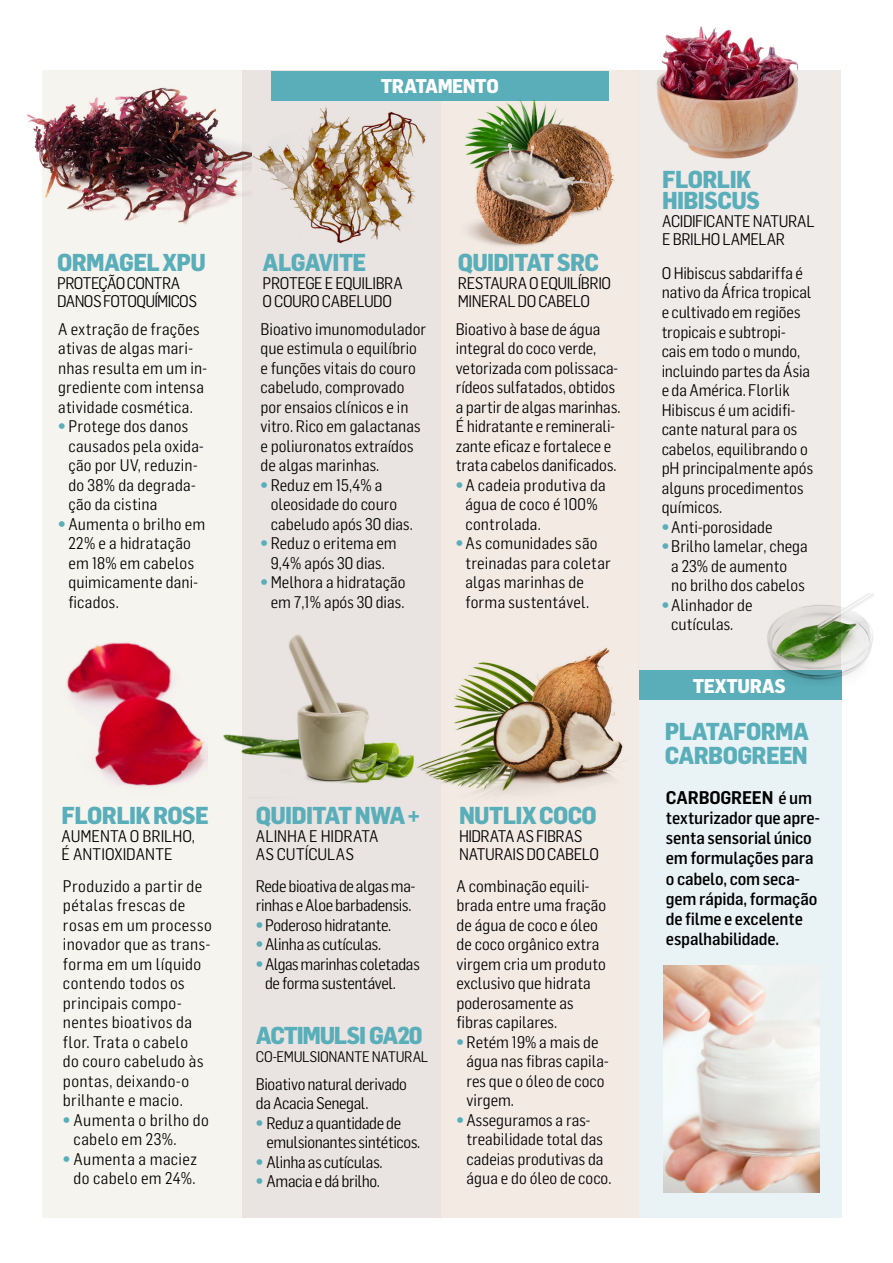
<style>
.page{position:relative;width:893px;height:1263px;background:#fff}
.page>*{position:absolute;margin:0;border:0;box-sizing:border-box;transform-origin:0 0}
.t1{font:800 24px/24px "Flama Semicond";letter-spacing:-.03em;color:#59aeba}
.t2{font:800 24px "Flama Semicond";letter-spacing:-.055em;color:#59aeba}
.t3{font:800 19.5px "Flama Semicond";letter-spacing:-.02em;color:#fff}
.t4{font:600 18px "Flama Semicond";letter-spacing:-.01em;color:#000}
.t5{font:500 17.25px/20.2px "Flama Semicond";letter-spacing:-.01em;color:#000}
.t6{font:16.5px/19.5px "Flama Semicond";color:#000}
.t7{font:16.5px/19.5px "Flama Semicond";letter-spacing:.02em;color:#000}
.t8{font:16.5px/19.5px "Flama Semicond";letter-spacing:-.025em;color:#000}
.t9{font:16.5px/18px "Flama Semicond";letter-spacing:-.03em;color:#000}
.t10{font:16.5px/18px "Flama Semicond";letter-spacing:-.02em;color:#000}
.t11{font:16.5px/18px "Flama Semicond";letter-spacing:-.035em;color:#000}
.t12{font:15px "Flama Semicond";letter-spacing:-.015em;color:#000}
.s1{font-weight:900;color:#59aeba}
.s2{font-weight:500;font-size:17.25px}
</style>
<div class="page">
<div style="left:639px;top:700px;width:203px;height:517px;background:#e9f3f5"></div>
<div style="left:638px;top:70px;width:203px;height:601px;background:#efebe9"></div>
<img style="left:663px;top:965px;width:156px;height:228px">
<div style="left:43px;top:70px;width:199px;height:1147px;background:#f4f2ec"></div>
<div style="left:440px;top:70px;width:199px;height:1147px;background:#efe5dd"></div>
<div style="left:242px;top:70px;width:198px;height:1147px;background:#e9e4e1"></div>
<div style="left:271px;top:71px;width:337px;height:29px;background:#59aeba"></div>
<img style="left:42px;top:628px;width:165px;height:191px">
<img style="left:223px;top:634px;width:187px;height:150px">
<img style="left:457px;top:94px;width:158px;height:152px">
<img style="left:375px;top:111px;width:51px;height:129px">
<img style="left:251px;top:107px;width:124px;height:137px">
<img style="left:410px;top:648px;width:251px;height:143px">
<img style="left:27px;top:70px;width:224px;height:213px">
<img style="left:656px;top:26px;width:143px;height:133px">
<div style="left:639px;top:671px;width:203px;height:29px;background:#59aeba"></div>
<img style="left:756px;top:593px;width:118px;height:90px">
<h1 class="t1" style="left:57px;top:250px;width:150px">ORMAGEL XPU</h1>
<p class="t11" style="left:57px;top:274px;width:141px">PROTEÇÃO CONTRA<br>DANOS FOTOQUÍMICOS</p>
<p class="t6" style="left:58px;top:319px;width:150px">A extração de frações ativas de algas mari&shy;nhas resulta em um in&shy;grediente com intensa atividade cosmética.</p>
<p class="t6" style="left:68px;top:417px;width:137px;text-indent:-10px"><span class="s1">•</span> Protege dos danos causados pela oxida&shy;ção por UV, reduzin&shy;do 38% da degrada&shy;ção da cistina</p>
<p class="t6" style="left:68px;top:514px;width:138px;text-indent:-10px"><span class="s1">•</span> Aumenta o brilho em<br>22% e a hidratação em 18% em cabelos quimicamente dani&shy;ficados.</p>
<h1 class="t1" style="left:62px;top:802px;width:149px">FLORLIK ROSE</h1>
<p class="t6" style="left:62px;top:827px;width:135px;line-height:18px">AUMENTA O BRILHO,<br>É ANTIOXIDANTE</p>
<p class="t7" style="left:63px;top:876px;width:150px">Produzido a partir de pétalas frescas de rosas em um processo inovador que as trans&shy;forma em um líquido contendo todos os principais compo&shy;nentes bioativos da flor. Trata o cabelo<br>do couro cabeludo às pontas, deixando-o brilhante e macio.</p>
<p class="t7" style="left:74px;top:1110px;width:137px;text-indent:-11px"><span class="s1">•</span> Aumenta o brilho do cabelo em 23%.</p>
<p class="t7" style="left:63px;top:1149px;width:135px;text-align:center"><span class="s1">•</span> Aumenta a maciez do cabelo em 24%.</p>
<p class="t3" style="left:381px;top:74px;width:119px">TRATAMENTO</p>
<h1 class="t1" style="left:263px;top:250px;width:105px">ALGAVITE</h1>
<p class="t9" style="left:263px;top:274px;width:142px">PROTEGE E EQUILIBRA<br>O COURO CABELUDO</p>
<p class="t6" style="left:260px;top:319px;width:167px">Bioativo imunomodulador que estimula o equilíbrio e funções vitais do couro cabeludo, comprovado por ensaios clínicos e in vitro. Rico em galactanas e poliuronatos extraídos de algas marinhas.</p>
<p class="t6" style="left:271px;top:475px;width:144px;text-indent:-10px"><span class="s1">•</span> Reduz em 15,4% a oleosidade do couro cabeludo após 30 dias.</p>
<p class="t6" style="left:260px;top:534px;width:138px;text-align:center"><span class="s1">•</span> Reduz o eritema em<br>9,4% após 30 dias.</p>
<p class="t6" style="left:260px;top:573px;width:147px;text-align:center"><span class="s1">•</span> Melhora a hidratação em 7,1% após 30 dias.</p>
<h1 class="t1" style="left:458px;top:250px;width:143px">QUIDITAT SRC</h1>
<p class="t9" style="left:458px;top:274px;width:155px">RESTAURA O EQUILÍBRIO<br>MINERAL DO CABELO</p>
<p class="t6" style="left:456px;top:319px;width:166px">Bioativo à base de água integral do coco verde, vetorizada com polissaca&shy;rídeos sulfatados, obtidos a partir de algas marinhas.<br>É hidratante e reminerali&shy;zante eficaz e fortalece e trata cabelos danificados.</p>
<p class="t6" style="left:465px;top:475px;width:142px;text-indent:-10px"><span class="s1">•</span> A cadeia produtiva da água de coco é 100% controlada.</p>
<p class="t6" style="left:465px;top:534px;width:147px;text-indent:-10px"><span class="s1">•</span> As comunidades são treinadas para coletar algas marinhas de forma sustentável.</p>
<h1 class="t1" style="left:256px;top:802px;width:166px">QUIDITAT NWA +</h1>
<p class="t6" style="left:256px;top:827px;width:124px;line-height:18px">ALINHA E HIDRATA<br>AS CUTÍCULAS</p>
<p class="t8" style="left:256px;top:876px;width:161px">Rede bioativa de algas ma&shy;rinhas e Aloe barbadensis.</p>
<p class="t8" style="left:256px;top:915px;width:137px"><span class="s1">•</span> Poderoso hidratante.</p>
<p class="t8" style="left:256px;top:934px;width:127px"><span class="s1">•</span> Alinha as cutículas.</p>
<p class="t8" style="left:265px;top:954px;width:156px;text-indent:-9px"><span class="s1">•</span> Algas marinhas coletadas de forma sustentável.</p>
<h1 class="t2" style="left:256px;top:1020px;width:168px">ACTIMULSI GA20</h1>
<p class="t12" style="left:256px;top:1048px;width:174px">CO-EMULSIONANTE NATURAL</p>
<p class="t8" style="left:256px;top:1074px;width:153px">Bioativo natural derivado da Acacia Senegal.</p>
<p class="t8" style="left:267px;top:1113px;width:155px;text-indent:-11px"><span class="s1">•</span> Reduz a quantidade de emulsionantes sintéticos.</p>
<p class="t8" style="left:256px;top:1152px;width:128px"><span class="s1">•</span> Alinha as cutículas.</p>
<p class="t8" style="left:256px;top:1171px;width:126px"><span class="s1">•</span> Amacia e dá brilho.</p>
<h1 class="t1" style="left:459px;top:802px;width:139px">NUTLIX COCO</h1>
<p class="t10" style="left:459px;top:827px;width:142px">HIDRATA AS FIBRAS<br>NATURAIS DO CABELO</p>
<p class="t6" style="left:457px;top:876px;width:151px">A combinação equili&shy;brada entre uma fração de água de coco e óleo de coco orgânico extra virgem cria um produto exclusivo que hidrata poderosamente as fibras capilares.</p>
<p class="t6" style="left:467px;top:1032px;width:144px;text-indent:-10px"><span class="s1">•</span> Retém 19% a mais de água nas fibras capila&shy;res que o óleo de coco virgem.</p>
<p class="t6" style="left:467px;top:1110px;width:146px;text-indent:-10px"><span class="s1">•</span> Asseguramos a ras&shy;treabilidade total das cadeias produtivas da água e do óleo de coco.</p>
<h1 class="t1" style="left:662px;top:169px;width:99px;line-height:21px">FLORLIK<br>HIBISCUS</h1>
<p class="t10" style="left:662px;top:212px;width:154px">ACIDIFICANTE NATURAL<br>E BRILHO LAMELAR</p>
<p class="t6" style="left:662px;top:263px;width:153px">O Hibiscus sabdariffa é nativo da África tropical e cultivado em regiões tropicais e subtropi&shy;cais em todo o mundo, incluindo partes da Ásia e da América. Florlik<br>Hibiscus é um acidifi&shy;cante natural para os cabelos, equilibrando o pH principalmente após alguns procedimentos químicos.</p>
<p class="t6" style="left:662px;top:517px;width:112px"><span class="s1">•</span> Anti-porosidade</p>
<p class="t6" style="left:671px;top:536px;width:138px;text-indent:-10px"><span class="s1">•</span> Brilho lamelar, chega a 23% de aumento<br>no brilho dos cabelos</p>
<p class="t6" style="left:662px;top:595px;width:92px;text-align:center"><span class="s1">•</span> Alinhador de cutículas.</p>
<p class="t3" style="left:693px;top:674px;width:94px">TEXTURAS</p>
<h1 class="t1" style="left:665px;top:719px;width:146px">PLATAFORMA<br>CARBOGREEN</h1>
<p class="t4" style="left:666px;top:787px;width:148px">CARBOGREEN <span class="s2">é um</span></p>
<p class="t5" style="left:666px;top:807px;width:155px">texturizador que apre&shy;senta sensorial único em formulações para o cabelo, com seca&shy;gem rápida, formação de filme e excelente espalhabilidade.</p>
</div>
